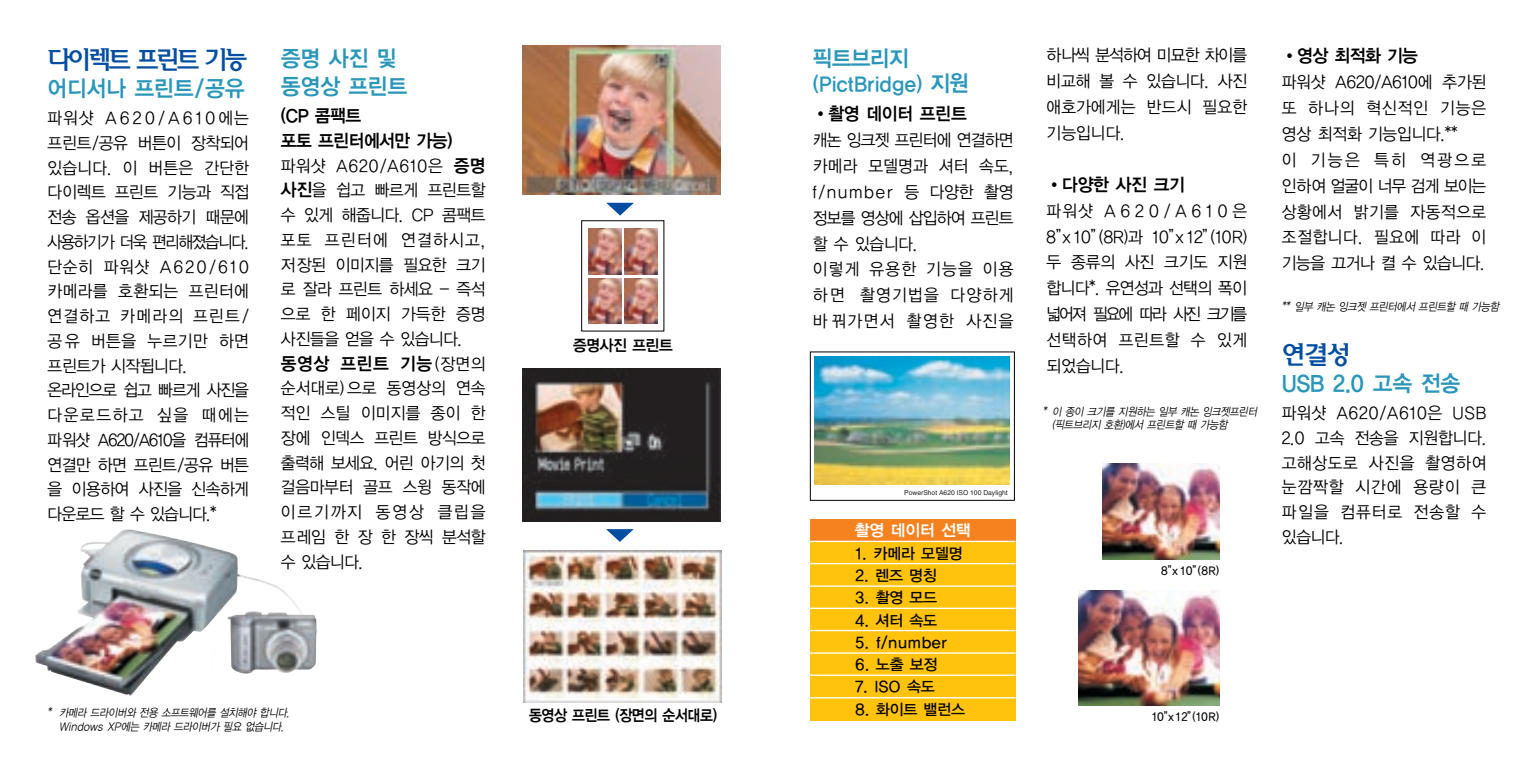
<style>
.page{position:relative;width:1530px;height:765px;background:#fff}
.page>*{position:absolute;margin:0;border:0;box-sizing:border-box;transform-origin:0 0}
.t1{font:24.75px "Soma M";letter-spacing:-.15em;color:#034ea2}
.t2{font:22.5px/28.3px "YGO14";letter-spacing:-.085em;color:#2996ba;scale:.95 1}
.t3{font:20.25px "YGO14";letter-spacing:-.07em;color:#2996ba;scale:.95 1}
.t4{font:18px/24.8px "YGO14";letter-spacing:-.1em;color:#000;scale:.95 1}
.t5{font:16.88px/24.8px "YGO12";letter-spacing:-.085em;color:#000;text-align:justify;scale:.95 1}
.t6{font:16.88px/24.8px "YGO12";letter-spacing:-.105em;color:#000;scale:.95 1}
.t7{font:16.88px/25.9px "YGO12";letter-spacing:-.06em;color:#000;scale:.95 1}
.t8{font:16.88px/25.9px "YGO12";letter-spacing:-.065em;color:#000;scale:.95 1}
.t9{font:16.2px "YGO14";letter-spacing:-.095em;color:#fff}
.t10{font:15.75px "YGO14";letter-spacing:-.115em;color:#000;scale:.9 1}
.t11{font:15.75px "YGO14";letter-spacing:-.115em;color:#000;scale:.95 1}
.t12{font:15.3px "YGO13";letter-spacing:-.095em;color:#000}
.t13{font:italic 11.25px/13.5px "YGO12";color:#000;text-align:center;scale:.9 1}
.t14{font:11.25px "YGO13";color:#000;scale:.95 1}
.t15{font:6.75px "Helvetica";color:#231f20}
.s1{font-family:"YGO14";font-size:18px}
.s2{font-family:"YGO12";font-size:16.88px}
.s3{font-size:22.5px}
</style>
<div class="page">
<img style="left:523px;top:46px;width:198px;height:148px">
<svg style="left:606px;top:203px;width:28px;height:13px"></svg>
<img style="left:589px;top:229px;width:32px;height:45px">
<img style="left:625px;top:229px;width:32px;height:45px">
<img style="left:589px;top:278px;width:32px;height:46px">
<img style="left:625px;top:278px;width:32px;height:46px">
<img style="left:1079px;top:591px;width:140px;height:114px">
<img style="left:1102px;top:464px;width:117px;height:96px">
<img style="left:523px;top:369px;width:198px;height:152px">
<img style="left:523px;top:551px;width:198px;height:152px">
<svg style="left:606px;top:529px;width:28px;height:13px"></svg>
<img style="left:35px;top:529px;width:282px;height:167px">
<img style="left:227px;top:611px;width:89px;height:63px">
<div style="left:810px;top:520px;width:206px;height:22px;background:#f5821f"></div>
<div style="left:810px;top:542px;width:206px;height:179px;background:#ffc20d"></div>
<hr style="left:810px;top:541px;width:206px;height:1px;background:#fff">
<hr style="left:810px;top:563px;width:206px;height:1px;background:#fff">
<hr style="left:810px;top:585px;width:206px;height:2px;background:#fff">
<hr style="left:810px;top:608px;width:206px;height:1px;background:#fff">
<hr style="left:810px;top:630px;width:206px;height:1px;background:#fff">
<hr style="left:810px;top:652px;width:206px;height:2px;background:#fff">
<hr style="left:810px;top:675px;width:206px;height:1px;background:#fff">
<hr style="left:810px;top:697px;width:206px;height:1px;background:#fff">
<div style="left:810px;top:352px;width:205px;height:149px;border:1px solid #000"></div>
<img style="left:814px;top:356px;width:196px;height:129px">
<h1 class="t1" style="left:47px;top:48px;width:203px">다이렉트 프린트 기능</h1>
<h2 class="t2" style="left:47px;top:75px;width:211px">어디서나 프린트/공유</h2>
<p class="t6" style="left:47px;top:107px;width:215px">파워샷 A620/A610에는 프린트/공유 버튼이 장착되어 있습니다. 이 버튼은 간단한 다이렉트 프린트 기능과 직접 전송 옵션을 제공하기 때문에 사용하기가 더욱 편리해졌습니다. 단순히 파워샷 A620/610 카메라를 호환되는 프린터에 연결하고 카메라의 프린트/ 공유 버튼을 누르기만 하면 프린트가 시작됩니다. 온라인으로 쉽고 빠르게 사진을 다운로드하고 싶을 때에는 파워샷 A620/A610을 컴퓨터에 연결만 하면 프린트/공유 버튼 을 이용하여 사진을 신속하게 다운로드 할 수 있습니다.*</p>
<h2 class="t2" style="left:280px;top:45px;width:136px">증명 사진 및 동영상 프린트</h2>
<p class="t4" style="left:280px;top:105px;width:184px">(CP 콤팩트<br>포토 프린터에서만 가능)</p>
<p class="t5" style="left:280px;top:154px;width:218px">파워샷 A620/A610은 <span class="s1">증명 사진</span>을 쉽고 빠르게 프린트할 수 있게 해줍니다. CP 콤팩트 포토 프린터에 연결하시고, 저장된 이미지를 필요한 크기 로 잘라 프린트 하세요 - 즉석 으로 한 페이지 가득한 증명 사진들을 얻을 수 있습니다.</p>
<p class="t4" style="left:280px;top:352px;width:218px">동영상 프린트 기능<span class="s2">(장면의</span></p>
<p class="t5" style="left:280px;top:377px;width:218px">순서대로) 으로 동영상의 연속 적인 스틸 이미지를 종이 한 장에 인덱스 프린트 방식으로 출력해 보세요. 어린 아기의 첫 걸음마부터 골프 스윙 동작에 이르기까지 동영상 클립을 프레임 한 장 한 장씩 분석할 수 있습니다.</p>
<p class="t11" style="left:572px;top:338px;width:108px">증명사진 프린트</p>
<p class="t13" style="left:47px;top:707px;width:274px">* 카메라 드라이버와 전용 소프트웨어를 설치해야 합니다.<br>Windows XP에는 카메라 드라이버가 필요 없습니다.</p>
<p class="t10" style="left:528px;top:708px;width:212px">동영상 프린트 (장면의 순서대로)</p>
<h2 class="t2" style="left:812px;top:45px;width:104px">픽트브리지</h2>
<p class="t3" style="left:812px;top:75px;width:167px">(PictBridge) <span class="s3">지원</span></p>
<p class="t4" style="left:828px;top:102px;width:149px">촬영 데이터 프린트</p>
<p class="t8" style="left:812px;top:128px;width:214px">캐논 잉크젯 프린터에 연결하면 카메라 모델명과 셔터 속도, f/number 등 다양한 촬영 정보를 영상에 삽입하여 프린트 할 수 있습니다.<br>이렇게 유용한 기능을 이용 하면 촬영기법을 다양하게 바꿔가면서 촬영한 사진을</p>
<p class="t15" style="left:904px;top:490px;width:105px">PowerShot A620 ISO 100 Daylight</p>
<p class="t9" style="left:854px;top:523px;width:119px">촬영 데이터 선택</p>
<p class="t12" style="left:855px;top:546px;width:110px">1. 카메라 모델명</p>
<p class="t12" style="left:855px;top:568px;width:84px">2. 렌즈 명칭</p>
<p class="t12" style="left:855px;top:591px;width:85px">3. 촬영 모드</p>
<p class="t12" style="left:855px;top:613px;width:85px">4. 셔터 속도</p>
<p class="t12" style="left:855px;top:635px;width:94px">5. f/number</p>
<p class="t12" style="left:855px;top:658px;width:85px">6. 노출 보정</p>
<p class="t12" style="left:855px;top:680px;width:82px">7. ISO 속도</p>
<p class="t12" style="left:855px;top:702px;width:113px">8. 화이트 밸런스</p>
<p class="t5" style="left:1046px;top:43px;width:214px;line-height:25.9px">하나씩 분석하여 미묘한 차이를 비교해 볼 수 있습니다. 사진 애호가에게는 반드시 필요한 기능입니다.</p>
<p class="t4" style="left:1062px;top:173px;width:132px">다양한 사진 크기</p>
<p class="t5" style="left:1046px;top:199px;width:214px;line-height:25.9px">파워샷 A620/A610은 8”x 10”(8R)과 10”x 12”(10R) 두 종류의 사진 크기도 지원 합니다*. 유연성과 선택의 폭이 넓어져 필요에 따라 사진 크기를 선택하여 프린트할 수 있게 되었습니다.</p>
<p class="t13" style="left:1052px;top:405px;width:232px;text-align:left;text-indent:-10px">* 이 종이 크기를 지원하는 일부 캐논 잉크젯프린터 (픽트브리지 호환)에서 프린트할 때 가능함</p>
<p class="t14" style="left:1161px;top:565px;width:64px">8”x 10”(8R)</p>
<p class="t4" style="left:1297px;top:45px;width:130px">영상 최적화 기능</p>
<p class="t7" style="left:1281px;top:70px;width:218px">파워샷 A620/A610에 추가된 또 하나의 혁신적인 기능은 영상 최적화 기능입니다.**<br>이 기능은 특히 역광으로 인하여 얼굴이 너무 검게 보이는 상황에서 밝기를 자동적으로 조절합니다. 필요에 따라 이 기능을 끄거나 켤 수 있습니다.</p>
<p class="t13" style="left:1281px;top:300px;width:247px">** 일부 캐논 잉크젯 프린터에서 프린트할 때 가능함</p>
<h1 class="t1" style="left:1281px;top:343px;width:72px">연결성</h1>
<h2 class="t2" style="left:1281px;top:371px;width:191px">USB 2.0 고속 전송</h2>
<p class="t5" style="left:1281px;top:402px;width:218px">파워샷 A620/A610은 USB 2.0 고속 전송을 지원합니다. 고해상도로 사진을 촬영하여 눈깜짝할 시간에 용량이 큰 파일을 컴퓨터로 전송할 수 있습니다.</p>
<p class="t14" style="left:1152px;top:711px;width:73px">10”x 12”(10R)</p>
</div>
